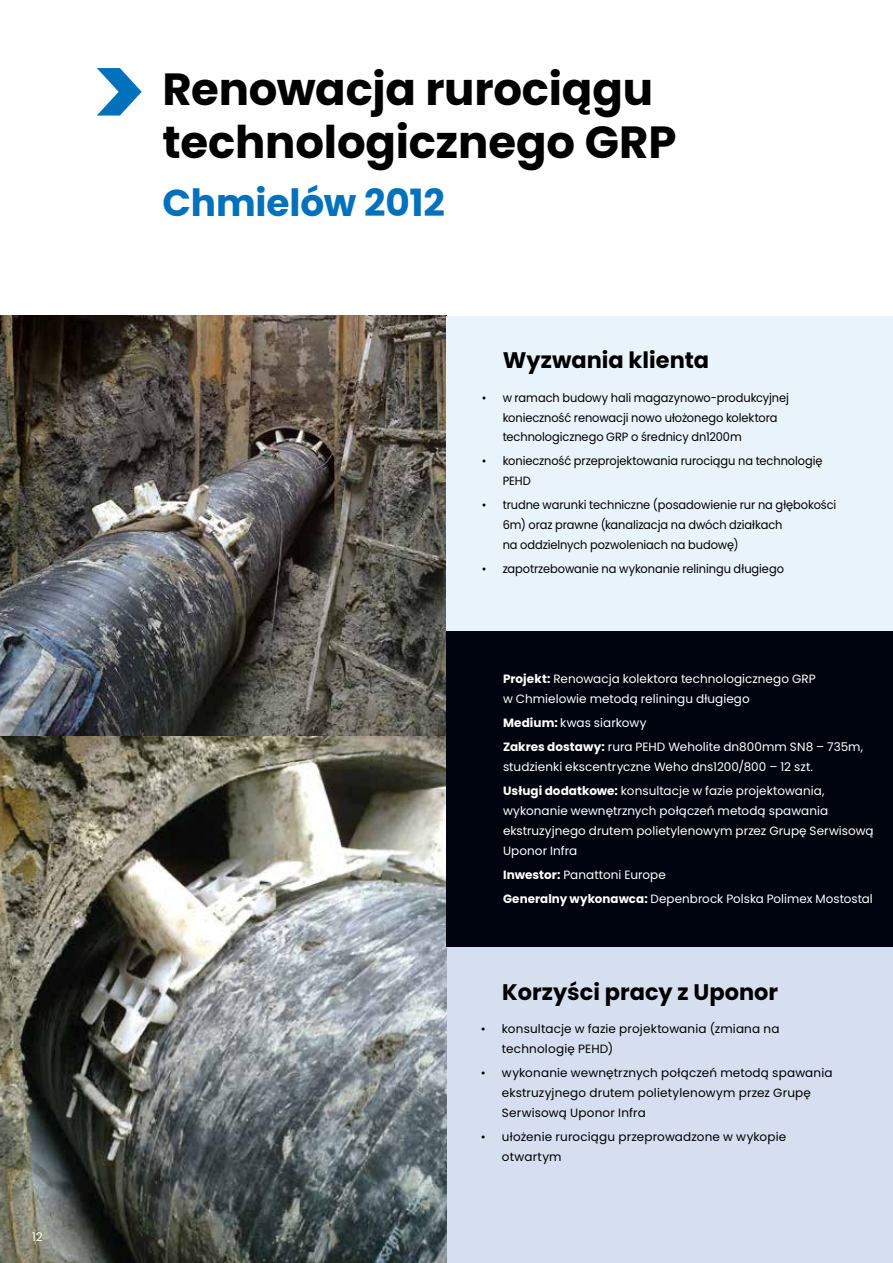
<style>
.page{position:relative;width:893px;height:1263px;background:#fff}
.page>*{position:absolute;margin:0;border:0;box-sizing:border-box;transform-origin:0 0}
.t1{font:700 45px/52.5px "Poppins";letter-spacing:-.005em;color:#000}
.t2{font:700 37.5px "Poppins";letter-spacing:-.005em;color:#0071bb}
.t3{font:700 22.5px "Poppins";color:#000}
.t4{font:12px/19.8px "Poppins";letter-spacing:.005em;color:#fff}
.t5{font:12px/19.8px "Poppins";letter-spacing:-.005em;color:#000;scale:.95 1}
.t6{font:12px/19.8px "Poppins";letter-spacing:.015em;color:#000}
.s1{font-weight:700}
</style>
<div class="page">
<svg style="left:97px;top:68px;width:45px;height:48px"></svg>
<img style="left:0;top:316px;width:446px;height:947px">
<div style="left:446px;top:316px;width:447px;height:315px;background:#e9f3fc"></div>
<div style="left:447px;top:947px;width:445px;height:316px;background:#d5dff0"></div>
<div style="left:446px;top:631px;width:447px;height:316px;background:#00040f"></div>
<p class="t4" style="left:32px;top:1227px;width:12px">12</p>
<h1 class="t1" style="left:163px;top:63px;width:515px">Renowacja rurociągu technologicznego GRP</h1>
<h2 class="t2" style="left:163px;top:181px;width:284px">Chmielów 2012</h2>
<h3 class="t3" style="left:503px;top:347px;width:208px">Wyzwania klienta</h3>
<p class="t5" style="left:503px;top:388px;width:303px;text-indent:-21px">• w ramach budowy hali magazynowo-produkcyjnej konieczność renowacji nowo ułożonego kolektora technologicznego GRP o średnicy dn1200m</p>
<p class="t5" style="left:503px;top:451px;width:338px;text-indent:-21px">• konieczność przeprojektowania rurociągu na technologię<br>PEHD</p>
<p class="t5" style="left:503px;top:495px;width:353px;text-indent:-21px">• trudne warunki techniczne (posadowienie rur na głębokości<br>6m) oraz prawne (kanalizacja na dwóch działkach<br>na oddzielnych pozwoleniach na budowę)</p>
<p class="t5" style="left:482px;top:559px;width:320px">• zapotrzebowanie na wykonanie reliningu długiego</p>
<p class="t4" style="left:503px;top:669px;width:314px"><span class="s1">Projekt:</span> Renowacja kolektora technologicznego GRP w Chmielowie metodą reliningu długiego</p>
<p class="t4" style="left:503px;top:711px;width:362px;line-height:24px"><span class="s1">Medium:</span> kwas siarkowy<br><span class="s1">Zakres dostawy:</span> rura PEHD Weholite dn800mm SN8 – 735m,</p>
<p class="t4" style="left:503px;top:755px;width:323px;line-height:24px">studzienki ekscentryczne Weho dns1200/800 – 12 szt.<br><span class="s1">Usługi dodatkowe:</span> konsultacje w fazie projektowania,</p>
<p class="t4" style="left:503px;top:801px;width:372px">wykonanie wewnętrznych połączeń metodą spawania ekstruzyjnego drutem polietylenowym przez Grupę Serwisową<br>Uponor Infra</p>
<p class="t4" style="left:503px;top:862px;width:371px;line-height:24px"><span class="s1">Inwestor:</span> Panattoni Europe<br><span class="s1">Generalny wykonawca:</span> Depenbrock Polska Polimex Mostostal</p>
<h3 class="t3" style="left:502px;top:979px;width:277px">Korzyści pracy z Uponor</h3>
<p class="t6" style="left:502px;top:1019px;width:279px;text-indent:-21px">• konsultacje w fazie projektowania (zmiana na technologię PEHD)</p>
<p class="t6" style="left:502px;top:1063px;width:332px;text-indent:-21px">• wykonanie wewnętrznych połączeń metodą spawania ekstruzyjnego drutem polietylenowym przez Grupę<br>Serwisową Uponor Infra</p>
<p class="t6" style="left:502px;top:1127px;width:286px;text-indent:-21px">• ułożenie rurociągu przeprowadzone w wykopie otwartym</p>
</div>
